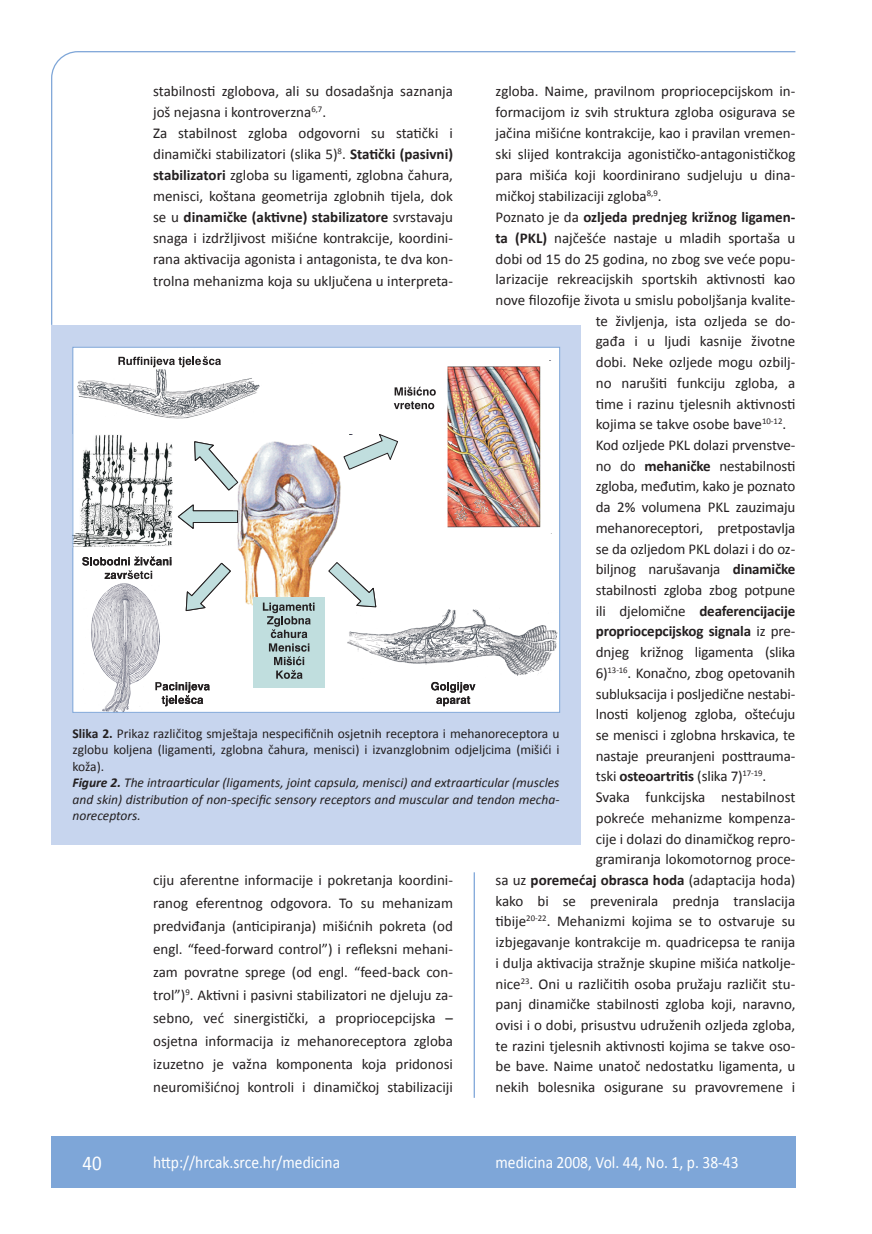
<style>
.page{position:relative;width:872px;height:1234px;background:#fff}
.page>*{position:absolute;margin:0;border:0;box-sizing:border-box;transform-origin:0 0}
.t1{font:21px "Calibri";color:#fff;scale:.9 1}
.t2{font:17.25px "Calibri";color:#fff;scale:.9 1}
.t3{font:15px/21px "Calibri";color:#231f20}
.t4{font:700 15px "Calibri";letter-spacing:-.01em;color:#231f20}
.t5{font:italic 13.5px/16.5px "Calibri";color:#231f20}
.s1{font-weight:700}
.s2{font-weight:400}
.s3{font-weight:700;font-style:normal}
.s4{font-style:normal}
</style>
<div class="page">
<svg style="left:51px;top:51px;width:745px;height:274px"></svg>
<div style="left:51px;top:325px;width:530px;height:519px;background:#c7d5ee"></div>
<div style="left:73px;top:347px;width:486px;height:365px;background:#fff"></div>
<img style="left:447px;top:360px;width:104px;height:168px">
<img style="left:237px;top:441px;width:94px;height:180px">
<img style="left:91px;top:579px;width:69px;height:131px">
<img style="left:74px;top:434px;width:99px;height:113px">
<img style="left:77px;top:374px;width:183px;height:45px">
<div style="left:309px;top:364px;width:138px;height:172px;background:#fff"></div>
<div style="left:308px;top:364px;width:139px;height:172px;border:1px solid #fff"></div>
<div style="left:253px;top:597px;width:71px;height:90px;background:#c0dede"></div>
<svg style="left:263px;top:602px;width:51px;height:76px"></svg>
<div style="left:220px;top:364px;width:5px;height:18px;background:#fff"></div>
<div style="left:125px;top:364px;width:14px;height:18px;background:#fff"></div>
<svg style="left:194px;top:441px;width:45px;height:50px"></svg>
<svg style="left:185px;top:562px;width:46px;height:49px"></svg>
<img style="left:347px;top:607px;width:211px;height:69px">
<div style="left:393px;top:602px;width:48px;height:20px;background:#fff"></div>
<div style="left:393px;top:666px;width:63px;height:15px;background:#fff"></div>
<div style="left:344px;top:651px;width:25px;height:20px;background:#fff"></div>
<svg style="left:82px;top:556px;width:89px;height:23px"></svg>
<svg style="left:431px;top:681px;width:44px;height:25px"></svg>
<svg style="left:118px;top:356px;width:103px;height:18px"></svg>
<svg style="left:155px;top:682px;width:55px;height:24px"></svg>
<svg style="left:327px;top:561px;width:50px;height:46px"></svg>
<svg style="left:343px;top:434px;width:55px;height:36px"></svg>
<svg style="left:394px;top:386px;width:42px;height:9px"></svg>
<svg style="left:394px;top:401px;width:40px;height:8px"></svg>
<svg style="left:177px;top:503px;width:61px;height:27px"></svg>
<hr style="left:473px;top:872px;width:2px;height:225px;background:#7ea6d8">
<div style="left:51px;top:1135px;width:744px;height:51px;background:#7ea6d8"></div>
<p class="t3" style="left:153px;top:80px;width:301px">stabilnosti zglobova, ali su dosadašnja saznanja još nejasna i kontroverzna<sup>6,7</sup>.<br>Za stabilnost zgloba odgovorni su statički i dinamički stabilizatori (slika 5)<sup>8</sup>. <span class="s1">Statički (pasivni) stabilizatori</span> zgloba su ligamenti, zglobna čahura, menisci, koštana geometrija zglobnih tijela, dok se u <span class="s1">dinamičke (aktivne) stabilizatore</span> svrstavaju snaga i izdržljivost mišićne kontrakcije, koordini&shy;rana aktivacija agonista i antagonista, te dva kon&shy;trolna mehanizma koja su uključena u interpreta-</p>
<p class="t3" style="left:495px;top:80px;width:301px">zgloba. Naime, pravilnom propriocepcijskom in-</p>
<p class="t3" style="left:495px;top:101px;width:301px">formacijom iz svih struktura zgloba osigurava se</p>
<p class="t3" style="left:495px;top:122px;width:301px">jačina mišićne kontrakcije, kao i pravilan vremen-</p>
<p class="t3" style="left:495px;top:143px;width:301px">ski slijed kontrakcija agonističko-antagonističkog</p>
<p class="t3" style="left:495px;top:164px;width:300px">para mišića koji koordinirano sudjeluju u dina-</p>
<p class="t3" style="left:495px;top:185px;width:168px">mičkoj stabilizaciji zgloba<sup>8,9</sup>.</p>
<p class="t4" style="left:495px;top:208px;width:301px"><span class="s2">Poznato je da</span> ozljeda prednjeg križnog ligamen-</p>
<p class="t3" style="left:495px;top:227px;width:301px"><span class="s1">ta (PKL)</span> najčešće nastaje u mladih sportaša u</p>
<p class="t3" style="left:495px;top:247px;width:301px">dobi od 15 do 25 godina, no zbog sve veće popu-</p>
<p class="t3" style="left:495px;top:268px;width:301px">larizacije rekreacijskih sportskih aktivnosti kao</p>
<p class="t3" style="left:495px;top:289px;width:301px">nove filozofije života u smislu poboljšanja kvalite-</p>
<p class="t3" style="left:596px;top:309px;width:200px">te življenja, ista ozljeda se do-</p>
<p class="t3" style="left:596px;top:330px;width:201px">gađa i u ljudi kasnije životne</p>
<p class="t3" style="left:596px;top:351px;width:201px">dobi. Neke ozljede mogu ozbilj-</p>
<p class="t3" style="left:596px;top:371px;width:201px">no na- rušiti funkciju zgloba, a</p>
<p class="t3" style="left:596px;top:392px;width:201px">time i razinu tjelesnih aktivnosti</p>
<p class="t3" style="left:596px;top:413px;width:192px">kojima se takve osobe bave<sup>10-12</sup>.</p>
<p class="t3" style="left:596px;top:434px;width:201px">Kod ozljede PKL dolazi prvenstve-</p>
<p class="t3" style="left:596px;top:454px;width:201px">no do <span class="s1">mehaničke</span> nestabilnosti</p>
<p class="t3" style="left:596px;top:475px;width:201px">zgloba, međutim, kako je poznato</p>
<p class="t3" style="left:596px;top:496px;width:201px">da 2% volumena PKL zauzimaju</p>
<p class="t3" style="left:596px;top:516px;width:201px">mehanoreceptori, pret-postavlja</p>
<p class="t3" style="left:596px;top:537px;width:201px">se da ozljedom PKL dolazi i do oz-</p>
<p class="t3" style="left:596px;top:558px;width:201px">biljnog narušavanja <span class="s1">dinamičke</span></p>
<p class="t3" style="left:596px;top:578px;width:201px">stabilnosti zgloba zbog potpune</p>
<p class="t4" style="left:596px;top:601px;width:201px"><span class="s2">ili djelomične</span> deaferencijacije</p>
<p class="t4" style="left:596px;top:622px;width:201px">pro-priocepcijskog signala <span class="s2">iz pre-</span></p>
<p class="t3" style="left:596px;top:641px;width:201px">dnjeg križnog ligamenta (slika</p>
<p class="t3" style="left:596px;top:661px;width:201px">6)<sup>13-16</sup>. Konačno, zbog opetovanih</p>
<p class="t3" style="left:596px;top:682px;width:201px">subluksacija i posljedične nestabi-</p>
<p class="t3" style="left:596px;top:703px;width:201px">lnosti koljenog zgloba, oštećuju</p>
<p class="t3" style="left:596px;top:723px;width:201px">se menisci i zglobna hrskavica, te</p>
<p class="t3" style="left:596px;top:744px;width:201px">nastaje preuranjeni posttrauma-</p>
<p class="t4" style="left:596px;top:767px;width:172px"><span class="s2">tski</span> osteo-artritis <span class="s2">(slika 7)</span><sup>17-19</sup><span class="s2">.</span></p>
<p class="t3" style="left:596px;top:785px;width:201px">Svaka funkcijska nestabilnost</p>
<p class="t3" style="left:596px;top:806px;width:201px">pokreće mehanizme kompenza-</p>
<p class="t3" style="left:596px;top:827px;width:201px">cije i dolazi do dinamičkog repro-</p>
<p class="t3" style="left:596px;top:848px;width:201px">gramiranja lokomotornog proce-</p>
<p class="t3" style="left:495px;top:868px;width:301px">sa uz <span class="s1">poremećaj obrasca hoda</span> (adaptacija hoda)</p>
<p class="t3" style="left:495px;top:889px;width:301px">kako bi se prevenirala prednja translacija</p>
<p class="t3" style="left:495px;top:910px;width:301px">tibije<sup>20-22</sup>. Mehanizmi kojima se to ostvaruje su</p>
<p class="t3" style="left:495px;top:930px;width:301px">izbjegavanje kontrakcije m. quadricepsa te ranija</p>
<p class="t3" style="left:495px;top:951px;width:301px">i dulja aktivacija stražnje skupine mišića natkolje-</p>
<p class="t3" style="left:495px;top:972px;width:301px">nice<sup>23</sup>. Oni u različitih osoba pruža-ju različit stu-</p>
<p class="t3" style="left:495px;top:992px;width:301px">panj dinamičke stabilnosti zgloba koji, naravno,</p>
<p class="t3" style="left:495px;top:1013px;width:301px">ovisi i o dobi, prisustvu udruženih ozljeda zgloba,</p>
<p class="t3" style="left:495px;top:1034px;width:301px">te razini tjelesnih aktivnosti kojima se takve oso-</p>
<p class="t3" style="left:495px;top:1055px;width:301px">be bave. Naime unatoč nedostatku ligamenta, u</p>
<p class="t3" style="left:495px;top:1075px;width:301px">nekih bolesnika osigurane su pravovremene i</p>
<p class="t5" style="left:72px;top:724px;width:488px"><span class="s3">Slika 2.</span> <span class="s4">Prikaz različitog smještaja nespecifičnih osjetnih receptora i mehanoreceptora u zglobu koljena (ligamenti, zglobna čahura, menisci) i izvanzglobnim odjeljcima (mišići i koža).<br></span><span class="s1">Figure 2.</span> The intraarticular (ligaments, joint capsula, menisci) and extraarticular (muscles and skin) distribution of non-specific sensory receptors and muscular and tendon mecha&shy;noreceptors.</p>
<p class="t3" style="left:153px;top:868px;width:301px;line-height:23px;text-align:justify">ciju aferentne informacije i pokretanja koordini&shy;ranog eferentnog odgovora. To su mehanizam predvi-đanja (anticipiranja) mišićnih pokreta (od engl. “feed-forward control”) i refleksni mehani&shy;zam povratne sprege (od engl. “feed-back con&shy;trol”)<sup>9</sup>. Aktivni i pasivni stabilizatori ne djeluju za&shy;sebno, već sinergistički, a propriocepcijska – osjetna informacija iz mehanoreceptora zgloba izuzetno je važna komponenta koja pridonosi neuromišićnoj kontroli i dinamičkoj stabilizaciji</p>
<h1 class="t1" style="left:82px;top:1149px;width:23px">40</h1>
<p class="t2" style="left:153px;top:1150px;width:209px">http://hrcak.srce.hr/medicina</p>
<p class="t2" style="left:495px;top:1151px;width:272px">medicina 2008, Vol. 44, No. 1, p. 38-43</p>
</div>
